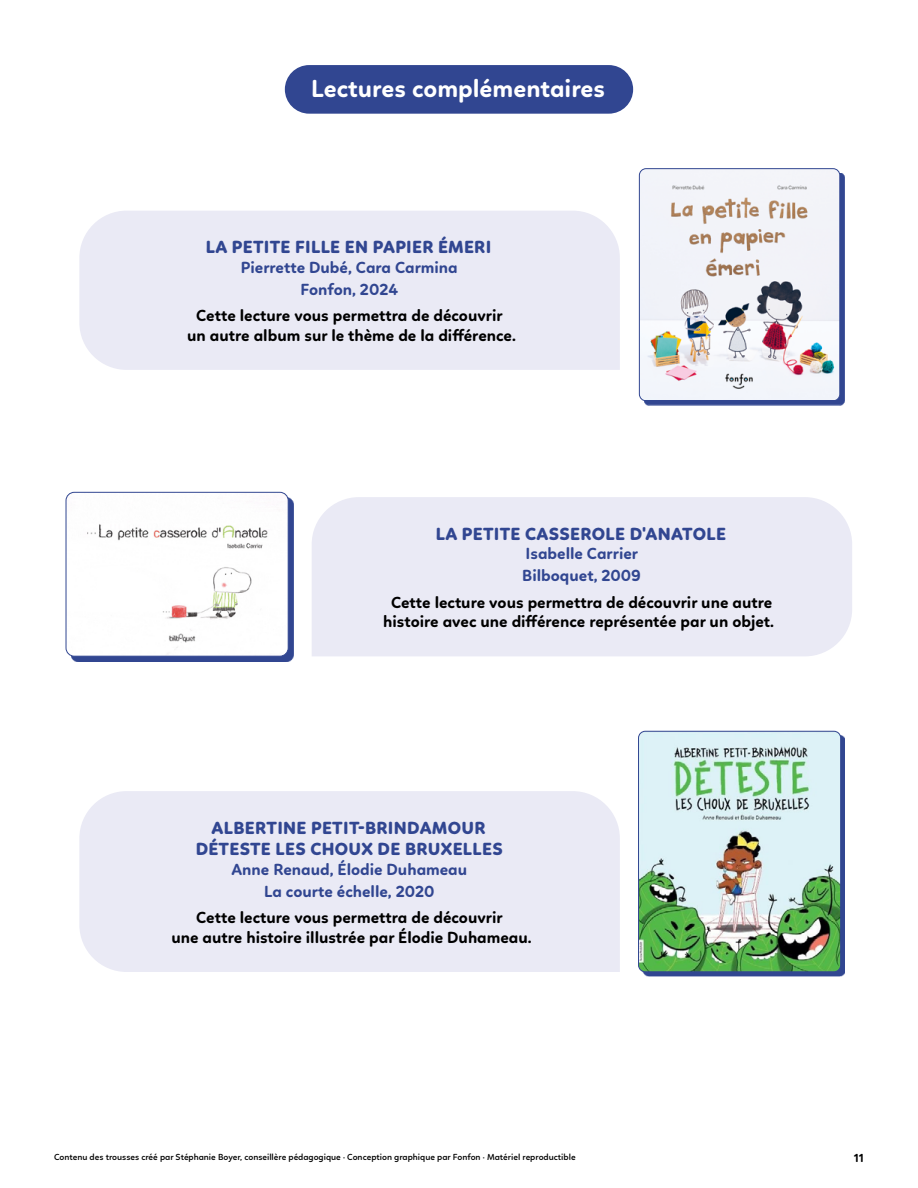
<style>
.page{position:relative;width:918px;height:1188px;background:#fff}
.page>*{position:absolute;margin:0;border:0;box-sizing:border-box;transform-origin:0 0}
.t1{font:700 25.2px "Linotte";color:#fff}
.t2{font:800 18px/21.6px "Linotte";letter-spacing:.015em;color:#314691;text-align:center}
.t3{font:700 16.5px/19.8px "Linotte";color:#000;text-align:center}
.t4{font:700 16.5px/21.6px "Linotte";color:#314691;text-align:center}
.t5{font:700 12px "Linotte";color:#000}
.t6{font:600 9px "Linotte";color:#000}
</style>
<div class="page">
<div style="left:79px;top:211px;width:541px;height:159px;background:#eaeaf5"></div>
<div style="left:79px;top:791px;width:541px;height:181px;background:#eaeaf5"></div>
<div style="left:312px;top:497px;width:540px;height:159px;background:#eaeaf5"></div>
<div style="left:644px;top:173px;width:201px;height:232px;background:#314691"></div>
<img style="left:639px;top:169px;width:201px;height:231px">
<div style="left:639px;top:168px;width:201px;height:233px;border:1px solid #314691;border-radius:7px"></div>
<div style="left:643px;top:735px;width:202px;height:242px;background:#314691"></div>
<img style="left:639px;top:731px;width:202px;height:241px">
<div style="left:638px;top:731px;width:203px;height:241px;border:1px solid #314691;border-radius:7px"></div>
<div style="left:71px;top:497px;width:223px;height:165px;background:#314691"></div>
<img style="left:66px;top:492px;width:222px;height:164px">
<div style="left:66px;top:492px;width:222px;height:164px;border:1px solid #314691;border-radius:8px"></div>
<div style="left:285px;top:65px;width:348px;height:49px;background:#314691;border-radius:24px"></div>
<h1 class="t1" style="left:311px;top:74px;width:295px">Lectures complémentaires</h1>
<p class="t2" style="left:206px;top:236px;width:287px">LA PETITE FILLE EN PAPIER ÉMERI</p>
<p class="t4" style="left:241px;top:256px;width:218px">Pierrette Dubé, Cara Carmina<br>Fonfon, 2024</p>
<p class="t3" style="left:187px;top:305px;width:330px">Cette lecture vous permettra de découvrir un autre album sur le thème de la différence.</p>
<p class="t2" style="left:436px;top:523px;width:292px">LA PETITE CASSEROLE D'ANATOLE</p>
<p class="t4" style="left:522px;top:543px;width:120px;text-align:left">Isabelle Carrier<br>Bilboquet, 2009</p>
<p class="t3" style="left:383px;top:592px;width:392px">Cette lecture vous permettra de découvrir une autre histoire avec une différence représentée par un objet.</p>
<p class="t2" style="left:196px;top:817px;width:308px">ALBERTINE PETIT-BRINDAMOUR<br>DÉTESTE LES CHOUX DE BRUXELLES</p>
<p class="t4" style="left:231px;top:859px;width:237px">Anne Renaud, Élodie Duhameau<br>La courte échelle, 2020</p>
<p class="t3" style="left:171px;top:908px;width:362px">Cette lecture vous permettra de découvrir<br>une autre histoire illustrée par Élodie Duhameau.</p>
<p class="t6" style="left:54px;top:1152px;width:523px">Contenu des trousses créé par Stéphanie Boyer, conseillère pédagogique · Conception graphique par Fonfon · Matériel reproductible</p>
<p class="t5" style="left:854px;top:1151px;width:12px">11</p>
</div>
